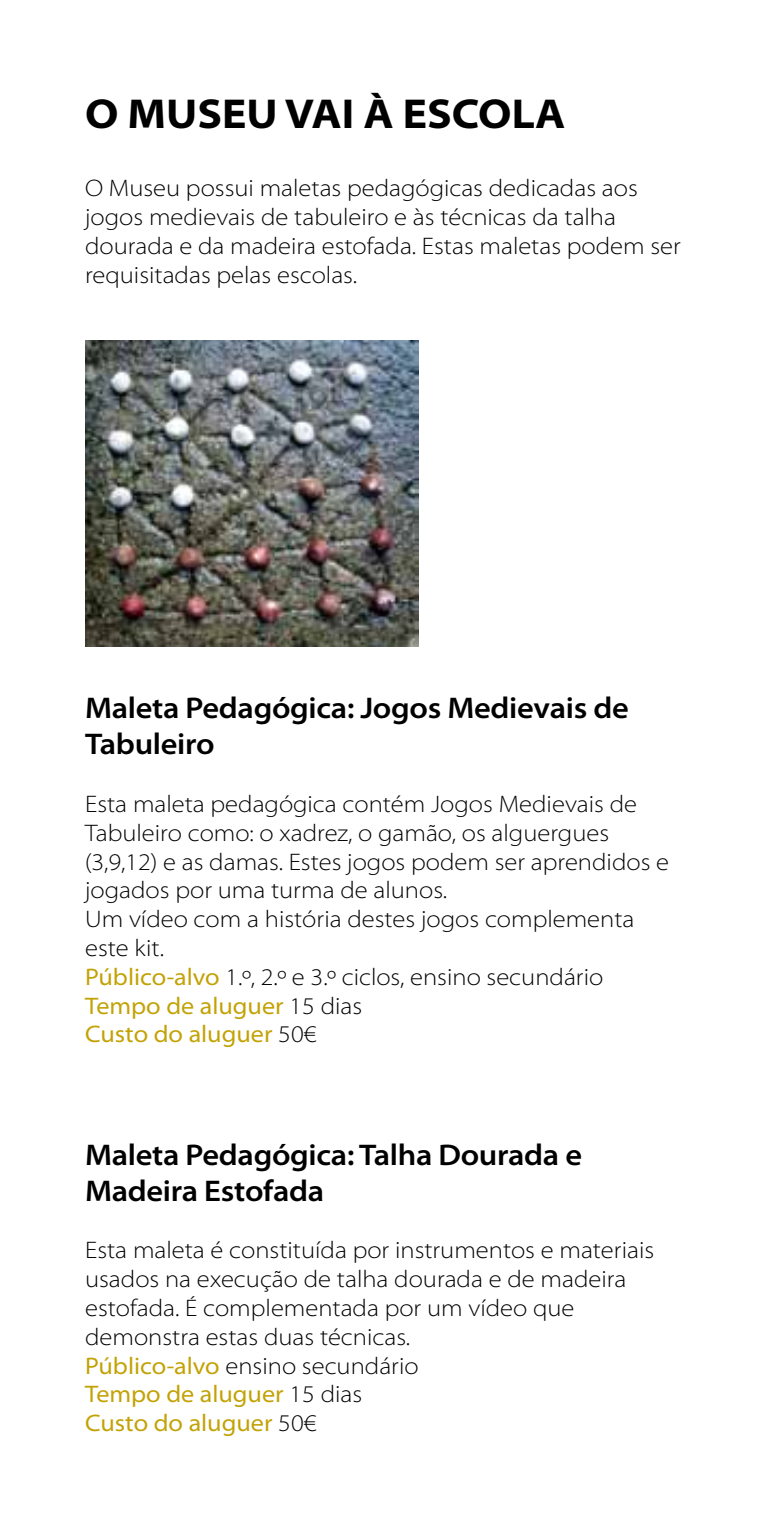
<style>
.page{position:relative;width:766px;height:1531px;background:#fff}
.page>*{position:absolute;margin:0;border:0;box-sizing:border-box;transform-origin:0 0}
.t1{font:700 semi-expanded 42px "Myriad Pro";color:#000}
.t2{font:600 semi-expanded 30px/36px "Myriad Pro";letter-spacing:-.01em;color:#000}
.t3{font:300 semi-expanded 24px/28.8px "Myriad Pro";color:#000}
.s1{font-weight:400;color:#c2a204}
</style>
<div class="page">
<img style="left:85px;top:340px;width:333px;height:306px">
<h1 class="t1" style="left:85px;top:90px;width:482px">O MUSEU VAI À ESCOLA</h1>
<p class="t3" style="left:85px;top:174px;width:597px">O Museu possui maletas pedagógicas dedicadas aos jogos medievais de tabuleiro e às técnicas da talha dourada e da madeira estofada. Estas maletas podem ser requisitadas pelas escolas.</p>
<p class="t2" style="left:85px;top:691px;width:545px">Maleta Pedagógica: Jogos Medievais de<br>Tabuleiro</p>
<p class="t3" style="left:85px;top:790px;width:585px">Esta maleta pedagógica contém Jogos Medievais de Tabuleiro como: o xadrez, o gamão, os alguergues (3,9,12) e as damas. Estes jogos podem ser aprendidos e jogados por uma turma de alunos.<br>Um vídeo com a história destes jogos complementa este kit.<br><span class="s1">Público-alvo</span> 1.º, 2.º e 3.º ciclos, ensino secundário <span class="s1">Tempo de aluguer</span> 15 dias<br><span class="s1">Custo do aluguer</span> 50€</p>
<p class="t2" style="left:85px;top:1137px;width:498px">Maleta Pedagógica: Talha Dourada e<br>Madeira Estofada</p>
<p class="t3" style="left:85px;top:1236px;width:570px">Esta maleta é constituída por instrumentos e materiais usados na execução de talha dourada e de madeira estofada. É complementada por um vídeo que demonstra estas duas técnicas.<br><span class="s1">Público-alvo</span> ensino secundário<br><span class="s1">Tempo de aluguer</span> 15 dias<br><span class="s1">Custo do aluguer</span> 50€</p>
</div>
